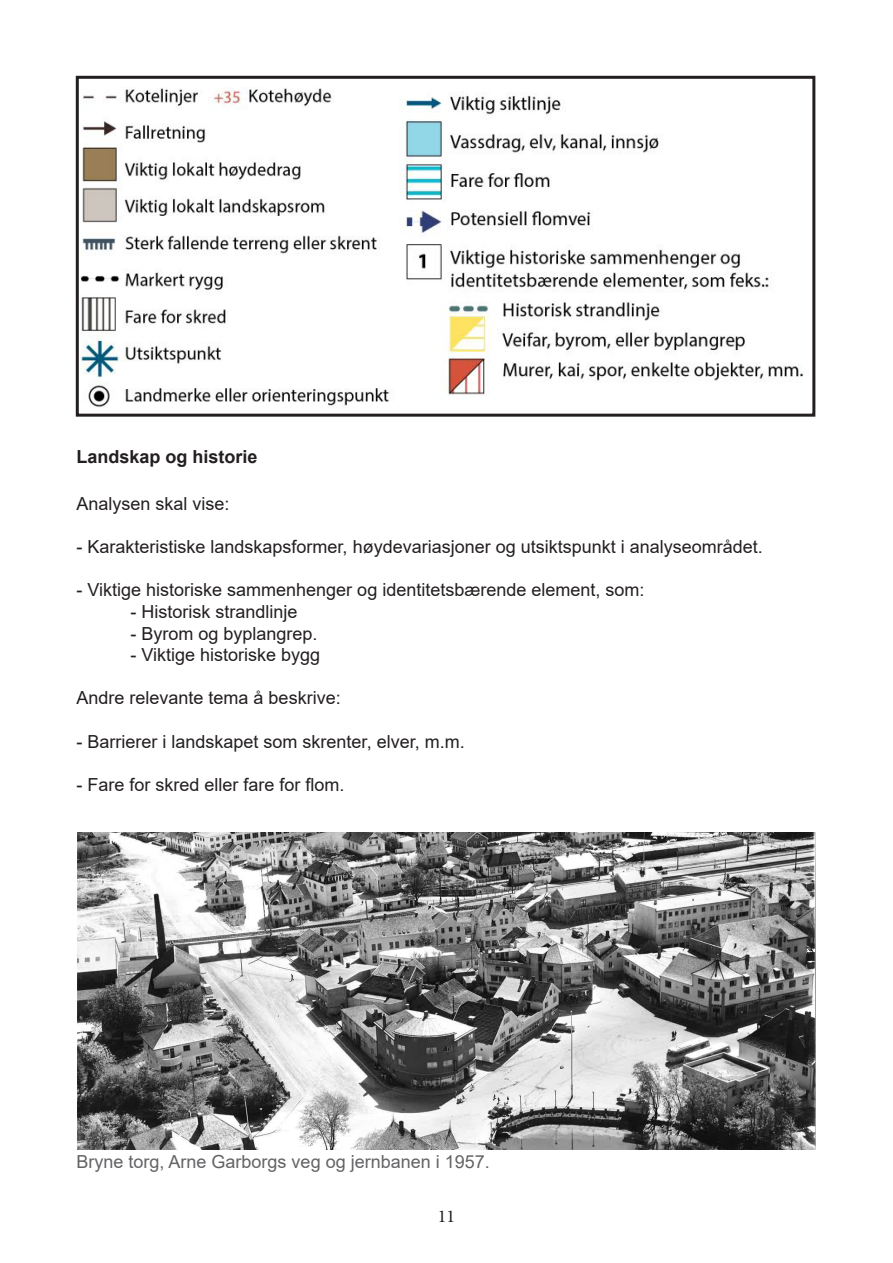
<style>
.page{position:relative;width:893px;height:1263px;background:#fff}
.page>*{position:absolute;margin:0;border:0;box-sizing:border-box;transform-origin:0 0}
.t1{font:18px "Arial";color:#231f20}
.t2{font:18px "Arial";color:#636366}
.t3{font:700 18px "Arial";color:#231f20}
.t4{font:18px "Minion Pro";color:#231f20}
</style>
<div class="page">
<img style="left:80px;top:87px;width:320px;height:320px">
<img style="left:400px;top:93px;width:404px;height:302px">
<img style="left:77px;top:832px;width:739px;height:317px">
<img style="left:195px;top:835px;width:563px;height:35px">
<img style="left:813px;top:946px;width:2px;height:17px">
<img style="left:178px;top:870px;width:614px;height:279px">
<img style="left:221px;top:873px;width:592px;height:276px">
<div style="left:76px;top:76px;width:739px;height:341px;border:3px solid #231f20"></div>
<p class="t3" style="left:77px;top:444px;width:183px">Landskap og historie</p>
<p class="t1" style="left:77px;top:491px;width:155px">Analysen skal vise:</p>
<p class="t1" style="left:77px;top:534px;width:688px">- Karakteristiske landskapsformer, høydevariasjoner og utsiktspunkt i analyseområdet.</p>
<p class="t1" style="left:77px;top:578px;width:569px">- Viktige historiske sammenhenger og identitetsbærende element, som:</p>
<p class="t1" style="left:131px;top:599px;width:169px">- Historisk strandlinje</p>
<p class="t1" style="left:131px;top:621px;width:189px">- Byrom og byplangrep.</p>
<p class="t1" style="left:131px;top:642px;width:191px">- Viktige historiske bygg</p>
<p class="t1" style="left:77px;top:686px;width:266px">Andre relevante tema å beskrive:</p>
<p class="t1" style="left:77px;top:729px;width:390px">- Barrierer i landskapet som skrenter, elver, m.m.</p>
<p class="t1" style="left:77px;top:772px;width:270px">- Fare for skred eller fare for flom.</p>
<p class="t2" style="left:77px;top:1149px;width:415px">Bryne torg, Arne Garborgs veg og jernbanen i 1957.</p>
<p class="t4" style="left:438px;top:1204px;width:19px">11</p>
</div>
